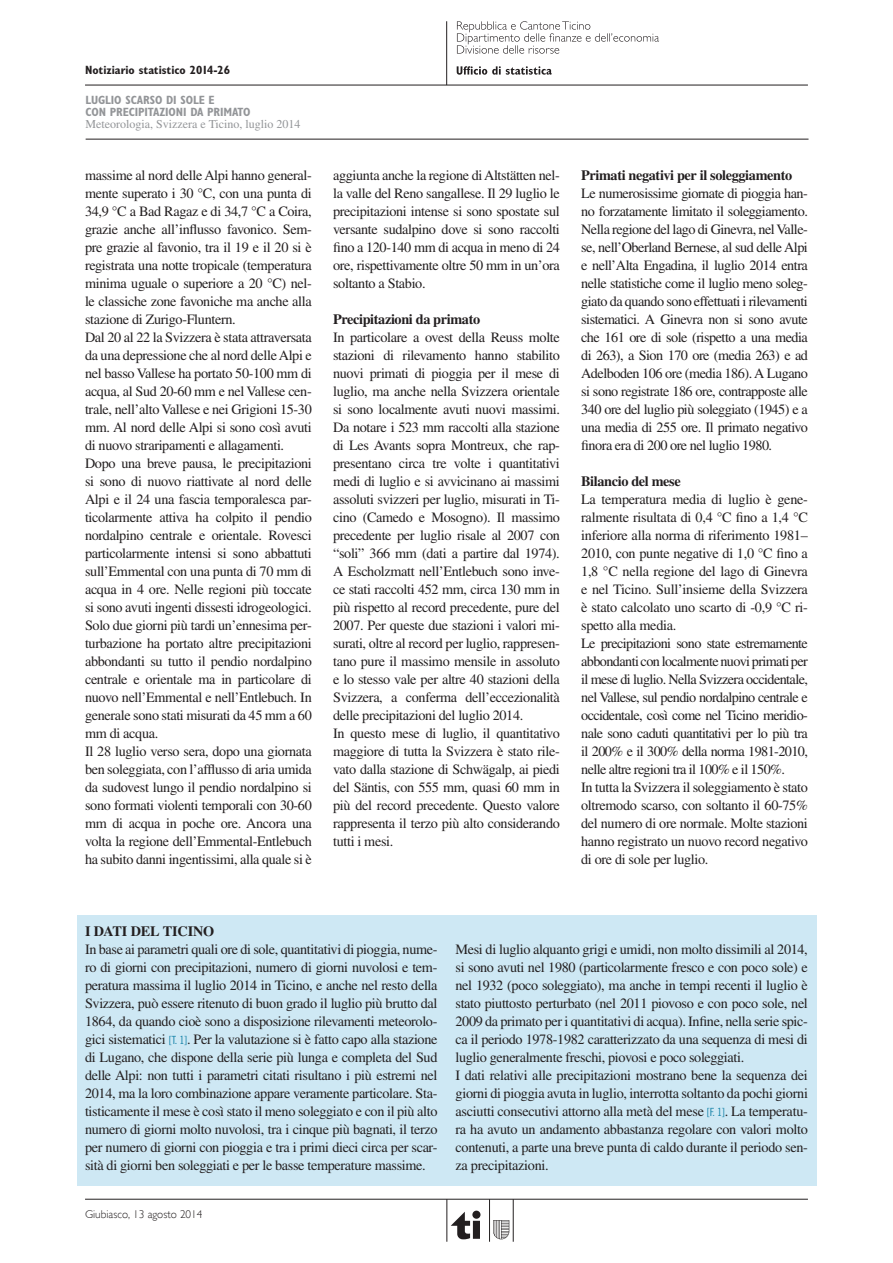
<style>
.page{position:relative;width:893px;height:1263px;background:#fff}
.page>*{position:absolute;margin:0;border:0;box-sizing:border-box;transform-origin:0 0}
.t1{font:14.25px/18px "Times LT Std";letter-spacing:-.025em;color:#231f20}
.t2{font:700 14.25px "Times LT Std";letter-spacing:-.025em;color:#231f20}
.t3{font:700 condensed 12px/12px "Gill Sans MT Std";letter-spacing:-.01em;color:#939598}
.t4{font:12px "Times LT Std";color:#939598}
.t5{font:700 condensed 12px "Gill Sans MT Std";color:#231f20}
.t6{font:300 11.25px "Gill Sans";color:#231f20}
.s1{font-family:"Trade Gothic LT Std Cn 18";font-size:11.25px;color:#1a85aa}
</style>
<div class="page">
<hr style="left:85px;top:85px;width:723px;height:1px;background:#231f20">
<hr style="left:446px;top:21px;width:1px;height:64px;background:#231f20">
<svg style="left:493px;top:1220px;width:16px;height:19px"></svg>
<div style="left:472px;top:1210px;width:8px;height:9px;background:#231f20;border-radius:50%"></div>
<svg style="left:451px;top:1212px;width:19px;height:27px"></svg>
<div style="left:473px;top:1221px;width:7px;height:18px;background:#231f20"></div>
<hr style="left:85px;top:1199px;width:723px;height:1px;background:#231f20">
<hr style="left:447px;top:1199px;width:1px;height:43px;background:#231f20">
<hr style="left:489px;top:1199px;width:1px;height:43px;background:#231f20">
<hr style="left:513px;top:1199px;width:1px;height:43px;background:#231f20">
<svg style="left:457px;top:66px;width:95px;height:9px"></svg>
<svg style="left:457px;top:21px;width:202px;height:33px"></svg>
<hr style="left:86px;top:139px;width:722px;height:1px;background:#231f20">
<div style="left:77px;top:915px;width:739px;height:270px;background:#cee8f4"></div>
<p class="t5" style="left:85px;top:63px;width:146px">NOTIZIARIO STATISTICO 2014-26</p>
<p class="t3" style="left:86px;top:94px;width:166px">LUGLIO SCARSO DI SOLE E<br>CON PRECIPITAZIONI DA PRIMATO</p>
<p class="t4" style="left:86px;top:117px;width:217px">Meteorologia, Svizzera e Ticino, luglio 2014</p>
<p class="t1" style="left:85px;top:166px;width:228px">massime al nord delle Alpi hanno general&shy;mente superato i 30 °C, con una punta di 34,9 °C a Bad Ragaz e di 34,7 °C a Coira, grazie anche all’influsso favonico. Sem&shy;pre grazie al favonio, tra il 19 e il 20 si è registrata una notte tropicale (temperatura minima uguale o superiore a 20 °C) nel&shy;le classiche zone favoniche ma anche alla stazione di Zurigo-Fluntern.<br>Dal 20 al 22 la Svizzera è stata attraversata da una depressione che al nord delle Alpi e nel basso Vallese ha portato 50-100 mm di acqua, al Sud 20-60 mm e nel Vallese cen&shy;trale, nell’alto Vallese e nei Grigioni 15-30 mm. Al nord delle Alpi si sono così avuti di nuovo straripamenti e allagamenti.<br>Dopo una breve pausa, le precipitazioni si sono di nuovo riattivate al nord delle Alpi e il 24 una fascia temporalesca par&shy;ticolarmente attiva ha colpito il pendio nordalpino centrale e orientale. Rovesci particolarmente intensi si sono abbattuti sull’Emmental con una punta di 70 mm di acqua in 4 ore. Nelle regioni più toccate si sono avuti ingenti dissesti idrogeologici.<br>Solo due giorni più tardi un’ennesima per&shy;turbazione ha portato altre precipitazioni abbondanti su tutto il pendio nordalpino centrale e orientale ma in particolare di nuovo nell’Emmental e nell’Entlebuch. In generale sono stati misurati da 45 mm a 60 mm di acqua.<br>Il 28 luglio verso sera, dopo una giornata ben soleggiata, con l’afflusso di aria umida da sudovest lungo il pendio nordalpino si sono formati violenti temporali con 30-60 mm di acqua in poche ore. Ancora una volta la regione dell’Emmental-Entlebuch ha subito danni ingentissimi, alla quale si è</p>
<p class="t1" style="left:333px;top:166px;width:228px;text-align:justify">aggiunta anche la regione di Altstätten nel&shy;la valle del Reno sangallese. Il 29 luglio le precipitazioni intense si sono spostate sul versante sudalpino dove si sono raccolti fino a 120-140 mm di acqua in meno di 24 ore, rispettivamente oltre 50 mm in un’ora soltanto a Stabio.</p>
<p class="t2" style="left:333px;top:311px;width:149px">Precipitazioni da primato</p>
<p class="t1" style="left:333px;top:328px;width:228px">In particolare a ovest della Reuss molte stazioni di rilevamento hanno stabilito nuovi primati di pioggia per il mese di luglio, ma anche nella Svizzera orientale si sono localmente avuti nuovi massimi.<br>Da notare i 523 mm raccolti alla stazione di Les Avants sopra Montreux, che rap&shy;presentano circa tre volte i quantitativi medi di luglio e si avvicinano ai massimi assoluti svizzeri per luglio, misurati in Ti&shy;cino (Camedo e Mosogno). Il massimo precedente per luglio risale al 2007 con “soli” 366 mm (dati a partire dal 1974).<br>A Escholzmatt nell’Entlebuch sono inve&shy;ce stati raccolti 452 mm, circa 130 mm in più rispetto al record precedente, pure del 2007. Per queste due stazioni i valori mi&shy;surati, oltre al record per luglio, rappresen&shy;tano pure il massimo mensile in assoluto e lo stesso vale per altre 40 stazioni della Svizzera, a conferma dell’eccezionalità delle precipitazioni del luglio 2014.<br>In questo mese di luglio, il quantitativo maggiore di tutta la Svizzera è stato rile&shy;vato dalla stazione di Schwägalp, ai piedi del Säntis, con 555 mm, quasi 60 mm in più del record precedente. Questo valore rappresenta il terzo più alto considerando tutti i mesi.</p>
<p class="t2" style="left:581px;top:167px;width:213px">Primati negativi per il soleggiamento</p>
<p class="t1" style="left:581px;top:184px;width:228px;text-align:justify">Le numerosissime giornate di pioggia han&shy;no forzatamente limitato il soleggiamento.<br>Nella regione del lago di Ginevra, nel Valle&shy;se, nell’Oberland Bernese, al sud delle Alpi e nell’Alta Engadina, il luglio 2014 entra nelle statistiche come il luglio meno soleg&shy;giato da quando sono effettuati i rilevamenti sistematici. A Ginevra non si sono avute che 161 ore di sole (rispetto a una media di 263), a Sion 170 ore (media 263) e ad Adelboden 106 ore (media 186). A Lugano si sono registrate 186 ore, contrapposte alle 340 ore del luglio più soleggiato (1945) e a una media di 255 ore. Il primato negativo finora era di 200 ore nel luglio 1980.</p>
<p class="t2" style="left:581px;top:472px;width:101px">Bilancio del mese</p>
<p class="t1" style="left:581px;top:490px;width:228px">La temperatura media di luglio è gene&shy;ralmente risultata di 0,4 °C fino a 1,4 °C inferiore alla norma di riferimento 1981– 2010, con punte negative di 1,0 °C fino a 1,8 °C nella regione del lago di Ginevra e nel Ticino. Sull’insieme della Svizzera è stato calcolato uno scarto di -0,9 °C ri&shy;spetto alla media.<br>Le precipitazioni sono state estremamente abbondanti con localmente nuovi primati per il mese di luglio. Nella Svizzera occidentale, nel Vallese, sul pendio nordalpino centrale e occidentale, così come nel Ticino meridio&shy;nale sono caduti quantitativi per lo più tra il 200% e il 300% della norma 1981-2010, nelle altre regioni tra il 100% e il 150%.<br>In tutta la Svizzera il soleggiamento è stato oltremodo scarso, con soltanto il 60-75% del numero di ore normale. Molte stazioni hanno registrato un nuovo record negativo di ore di sole per luglio.</p>
<p class="t2" style="left:85px;top:923px;width:131px">I DATI DEL TICINO</p>
<p class="t1" style="left:85px;top:940px;width:354px;text-align:justify">In base ai parametri quali ore di sole, quantitativi di pioggia, nume&shy;ro di giorni con precipitazioni, numero di giorni nuvolosi e tem&shy;peratura massima il luglio 2014 in Ticino, e anche nel resto della Svizzera, può essere ritenuto di buon grado il luglio più brutto dal 1864, da quando cioè sono a disposizione rilevamenti meteorolo&shy;gici sistematici <span class="s1">[T. 1]</span>. Per la valutazione si è fatto capo alla stazione di Lugano, che dispone della serie più lunga e completa del Sud delle Alpi: non tutti i parametri citati risultano i più estremi nel 2014, ma la loro combinazione appare veramente particolare. Sta&shy;tisticamente il mese è così stato il meno soleggiato e con il più alto numero di giorni molto nuvolosi, tra i cinque più bagnati, il terzo per numero di giorni con pioggia e tra i primi dieci circa per scar&shy;sità di giorni ben soleggiati e per le basse temperature massime.</p>
<p class="t1" style="left:455px;top:940px;width:354px">Mesi di luglio alquanto grigi e umidi, non molto dissimili al 2014, si sono avuti nel 1980 (particolarmente fresco e con poco sole) e nel 1932 (poco soleggiato), ma anche in tempi recenti il luglio è stato piuttosto perturbato (nel 2011 piovoso e con poco sole, nel 2009 da primato per i quantitativi di acqua). Infine, nella serie spic&shy;ca il periodo 1978-1982 caratterizzato da una sequenza di mesi di luglio generalmente freschi, piovosi e poco soleggiati.<br>I dati relativi alle precipitazioni mostrano bene la sequenza dei giorni di pioggia avuta in luglio, interrotta soltanto da pochi giorni asciutti consecutivi attorno alla metà del mese <span class="s1">[F. 1]</span>. La temperatu&shy;ra ha avuto un andamento abbastanza regolare con valori molto contenuti, a parte una breve punta di caldo durante il periodo sen&shy;za precipitazioni.</p>
<p class="t6" style="left:85px;top:1207px;width:119px">Giubiasco, 13 agosto 2014</p>
</div>
